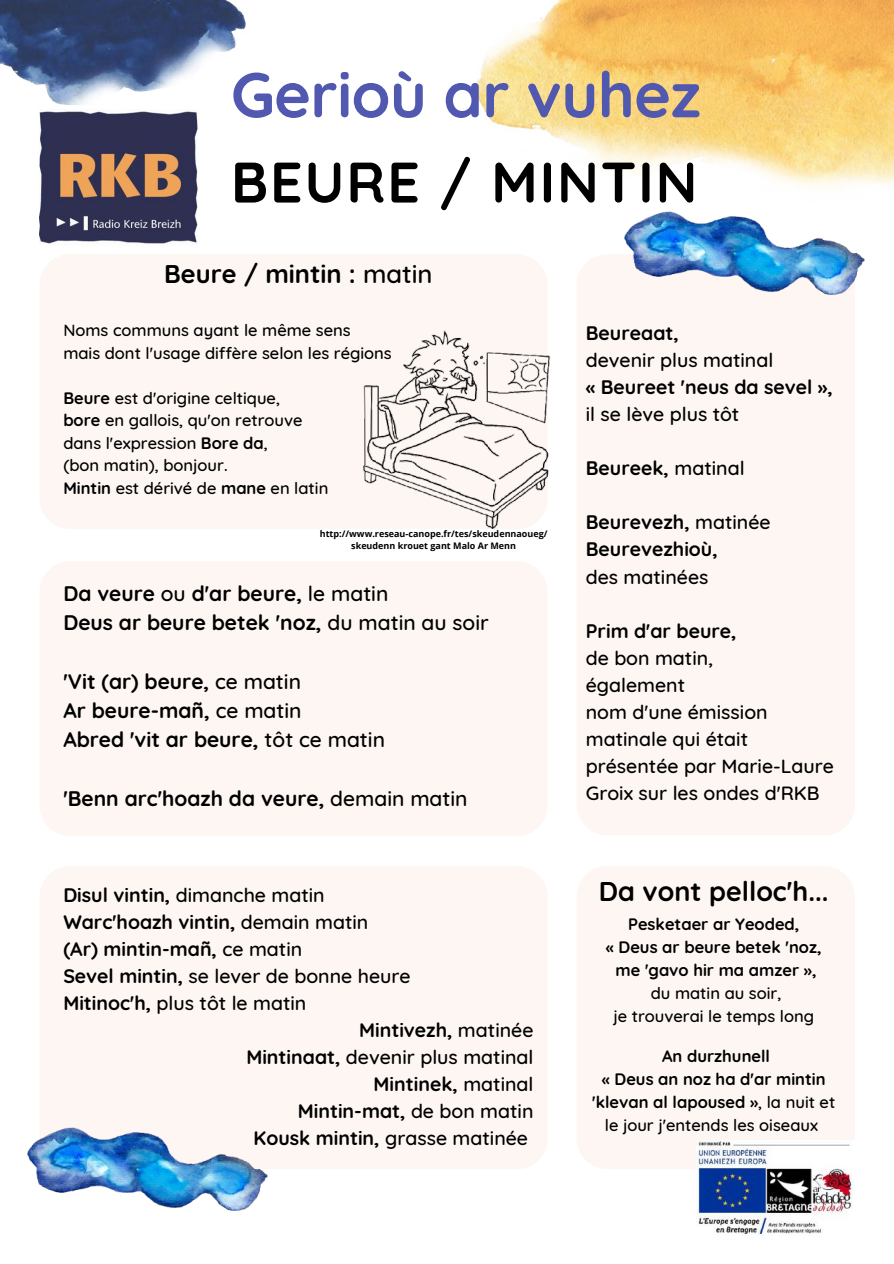
<style>
.page{position:relative;width:894px;height:1264px;background:#fff}
.page>*{position:absolute;margin:0;border:0;box-sizing:border-box;transform-origin:0 0}
.t1{font:700 63px "Quicksand";letter-spacing:-.01em;color:#5158b0}
.t2{font:700 57px "Quicksand";letter-spacing:.03em;color:#000}
.t3{font:700 27px "Quicksand";color:#000}
.t4{font:700 25.5px "Quicksand";color:#000}
.t5{font:700 21px/29.2px "Quicksand";color:#000}
.t6{font:500 19.5px/27px "Quicksand";color:#000}
.t7{font:700 19.5px/27px "Quicksand";color:#000}
.t8{font:500 16.5px/22.5px "Quicksand";color:#000}
.t9{font:700 16.5px/23.1px "Quicksand";color:#000;text-align:center}
.t10{font:700 9px/12px "Open Sans";color:#000;text-align:center}
.s1{font-weight:500}
.s2{font-weight:700}
</style>
<div class="page">
<div style="left:576px;top:254px;width:278px;height:581px;background:#fdf6f2;border-radius:31px"></div>
<div style="left:39px;top:254px;width:508px;height:275px;background:#fdf6f2;border-radius:31px"></div>
<div style="left:39px;top:561px;width:508px;height:275px;background:#fdf6f2;border-radius:31px"></div>
<div style="left:39px;top:866px;width:508px;height:303px;background:#fdf6f2;border-radius:31px"></div>
<div style="left:576px;top:866px;width:278px;height:303px;background:#fdf6f2;border-radius:31px"></div>
<img style="left:0;top:0;width:246px;height:105px">
<img style="left:624px;top:218px;width:240px;height:77px">
<img style="left:28px;top:1127px;width:239px;height:83px">
<img style="left:476px;top:0;width:417px;height:218px">
<img style="left:39px;top:109px;width:158px;height:135px">
<img style="left:363px;top:330px;width:188px;height:199px">
<img style="left:696px;top:1140px;width:158px;height:95px">
<h1 class="t1" style="left:231px;top:54px;width:471px">Gerioù ar vuhez</h1>
<h2 class="t2" style="left:231px;top:145px;width:468px">BEURE / MINTIN</h2>
<h3 class="t4" style="left:164px;top:258px;width:270px">Beure / mintin : <span class="s1">matin</span></h3>
<p class="t8" style="left:63px;top:319px;width:330px">Noms communs ayant le même sens mais dont l'usage diffère selon les régions</p>
<p class="t8" style="left:63px;top:386px;width:266px"><span class="s2">Beure</span> est d'origine celtique,<br><span class="s2">bore</span> en gallois, qu'on retrouve dans l'expression <span class="s2">Bore da</span>,<br>(bon matin), bonjour.<br><span class="s2">Mintin</span> est dérivé de <span class="s2">mane</span> en latin</p>
<p class="t10" style="left:320px;top:527px;width:229px">http://www.reseau-canope.fr/tes/skeudennaoueg/ skeudenn krouet gant Malo Ar Menn</p>
<p class="t5" style="left:63px;top:578px;width:427px">Da veure <span class="s1">ou</span> d'ar beure, <span class="s1">le matin<br></span>Deus ar beure betek 'noz, <span class="s1">du matin au soir</span></p>
<p class="t5" style="left:63px;top:666px;width:323px">'Vit (ar) beure, <span class="s1">ce matin<br></span>Ar beure-mañ, <span class="s1">ce matin<br></span>Abred 'vit ar beure, <span class="s1">tôt ce matin</span></p>
<p class="t5" style="left:63px;top:783px;width:406px">'Benn arc'hoazh da veure, <span class="s1">demain matin</span></p>
<p class="t6" style="left:63px;top:881px;width:263px"><span class="s2">Disul vintin,</span> dimanche matin</p>
<p class="t7" style="left:63px;top:908px;width:306px">Warc'hoazh vintin, <span class="s1">demain matin</span></p>
<p class="t7" style="left:63px;top:935px;width:240px">(Ar) mintin-mañ, <span class="s1">ce matin</span></p>
<p class="t6" style="left:63px;top:962px;width:349px"><span class="s2">Sevel mintin,</span> se lever de bonne heure</p>
<p class="t6" style="left:63px;top:989px;width:244px"><span class="s2">Mitinoc'h,</span> plus tôt le matin</p>
<p class="t7" style="left:359px;top:1016px;width:176px">Mintivezh, <span class="s1">matinée</span></p>
<p class="t6" style="left:246px;top:1043px;width:288px"><span class="s2">Mintinaat,</span> devenir plus matinal</p>
<p class="t7" style="left:373px;top:1070px;width:161px">Mintinek, <span class="s1">matinal</span></p>
<p class="t7" style="left:298px;top:1097px;width:237px">Mintin-mat, <span class="s1">de bon matin</span></p>
<p class="t6" style="left:253px;top:1124px;width:276px"><span class="s2">Kousk mintin,</span> grasse matinée</p>
<p class="t7" style="left:585px;top:319px;width:94px">Beureaat,</p>
<p class="t6" style="left:585px;top:346px;width:189px">devenir plus matinal</p>
<p class="t7" style="left:585px;top:373px;width:249px">« Beureet 'neus da sevel »,</p>
<p class="t6" style="left:585px;top:400px;width:155px">il se lève plus tôt</p>
<p class="t7" style="left:585px;top:454px;width:160px">Beureek, <span class="s1">matinal</span></p>
<p class="t7" style="left:585px;top:508px;width:186px">Beurevezh, <span class="s1">matinée<br></span>Beurevezhioù,</p>
<p class="t6" style="left:585px;top:562px;width:124px">des matinées</p>
<p class="t7" style="left:585px;top:616px;width:152px">Prim d'ar beure,</p>
<p class="t6" style="left:585px;top:643px;width:250px">de bon matin,<br>également<br>nom d'une émission matinale qui était présentée par Marie-Laure<br>Groix sur les ondes d'RKB</p>
<h3 class="t3" style="left:598px;top:874px;width:231px">Da vont pelloc'h...</h3>
<p class="t9" style="left:605px;top:912px;width:217px">Pesketaer ar Yeoded,<br>« Deus ar beure betek 'noz, me 'gavo hir ma amzer »,</p>
<p class="t8" style="left:613px;top:981px;width:202px;line-height:23.1px;text-align:center">du matin au soir,<br>je trouverai le temps long</p>
<p class="t9" style="left:592px;top:1044px;width:244px">An durzhunell<br>« Deus an noz ha d'ar mintin 'klevan al lapoused »<span class="s1">, la nuit et le jour j'entends les oiseaux</span></p>
</div>
